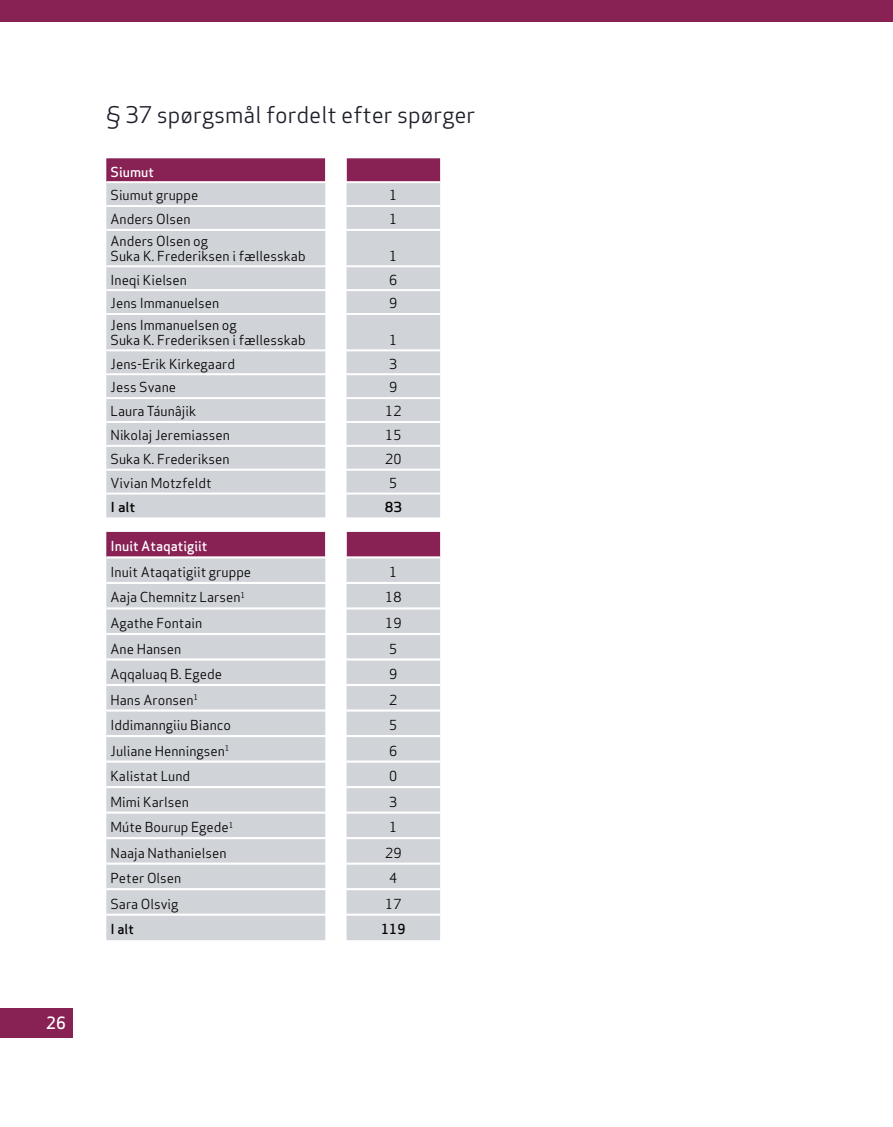
<style>
.page{position:relative;width:893px;height:1127px;background:#fff}
.page>*{position:absolute;margin:0;border:0;box-sizing:border-box;transform-origin:0 0}
.t1{font:22.5px "Apex Sans";color:#1d1f2a}
.t2{font:500 16.5px "Apex Sans";color:#fff}
.t3{font:13.5px/15px "Apex Sans";color:#000}
.t4{font:500 13.5px "Apex Sans";color:#fff}
.t5{font:500 13.5px "Apex Sans";color:#000}
.t6{font:500 13.5px "Apex Sans";color:#000;scale:1.07 1}
</style>
<div class="page">
<div style="left:0;top:0;width:893px;height:21px;background:#882154"></div>
<div style="left:0;top:1008px;width:72px;height:29px;background:#882154"></div>
<svg style="left:106px;top:158px;width:334px;height:23px;background:#913261"></svg>
<svg style="left:106px;top:183px;width:334px;height:334px;background:#d3d6d9"></svg>
<hr style="left:106px;top:205px;width:219px;height:2px;background:#fff">
<hr style="left:325px;top:205px;width:22px;height:2px;background:#fff">
<hr style="left:347px;top:205px;width:93px;height:2px;background:#fff">
<hr style="left:106px;top:229px;width:219px;height:2px;background:#fff">
<hr style="left:325px;top:229px;width:22px;height:2px;background:#fff">
<hr style="left:347px;top:229px;width:93px;height:2px;background:#fff">
<hr style="left:106px;top:265px;width:219px;height:2px;background:#fff">
<hr style="left:325px;top:265px;width:22px;height:2px;background:#fff">
<hr style="left:347px;top:265px;width:93px;height:2px;background:#fff">
<hr style="left:106px;top:289px;width:219px;height:2px;background:#fff">
<hr style="left:325px;top:289px;width:22px;height:2px;background:#fff">
<hr style="left:347px;top:289px;width:93px;height:2px;background:#fff">
<hr style="left:106px;top:313px;width:219px;height:2px;background:#fff">
<hr style="left:325px;top:313px;width:22px;height:2px;background:#fff">
<hr style="left:347px;top:313px;width:93px;height:2px;background:#fff">
<hr style="left:106px;top:349px;width:219px;height:2px;background:#fff">
<hr style="left:325px;top:349px;width:22px;height:2px;background:#fff">
<hr style="left:347px;top:349px;width:93px;height:2px;background:#fff">
<hr style="left:106px;top:373px;width:219px;height:2px;background:#fff">
<hr style="left:325px;top:373px;width:22px;height:2px;background:#fff">
<hr style="left:347px;top:373px;width:93px;height:2px;background:#fff">
<hr style="left:106px;top:397px;width:219px;height:2px;background:#fff">
<hr style="left:325px;top:397px;width:22px;height:2px;background:#fff">
<hr style="left:347px;top:397px;width:93px;height:2px;background:#fff">
<hr style="left:106px;top:421px;width:219px;height:2px;background:#fff">
<hr style="left:325px;top:421px;width:22px;height:2px;background:#fff">
<hr style="left:347px;top:421px;width:93px;height:2px;background:#fff">
<hr style="left:106px;top:445px;width:219px;height:2px;background:#fff">
<hr style="left:325px;top:445px;width:22px;height:2px;background:#fff">
<hr style="left:347px;top:445px;width:93px;height:2px;background:#fff">
<hr style="left:106px;top:469px;width:219px;height:2px;background:#fff">
<hr style="left:325px;top:469px;width:22px;height:2px;background:#fff">
<hr style="left:347px;top:469px;width:93px;height:2px;background:#fff">
<hr style="left:106px;top:492px;width:219px;height:2px;background:#fff">
<hr style="left:325px;top:492px;width:22px;height:2px;background:#fff">
<hr style="left:347px;top:492px;width:93px;height:2px;background:#fff">
<svg style="left:106px;top:532px;width:334px;height:24px;background:#8f2f5f"></svg>
<svg style="left:106px;top:558px;width:334px;height:382px;background:#d3d6d9"></svg>
<hr style="left:106px;top:582px;width:219px;height:2px;background:#fff">
<hr style="left:325px;top:582px;width:22px;height:2px;background:#fff">
<hr style="left:347px;top:582px;width:93px;height:2px;background:#fff">
<hr style="left:106px;top:607px;width:219px;height:2px;background:#fff">
<hr style="left:325px;top:607px;width:22px;height:2px;background:#fff">
<hr style="left:347px;top:607px;width:93px;height:2px;background:#fff">
<hr style="left:106px;top:633px;width:219px;height:2px;background:#fff">
<hr style="left:325px;top:633px;width:22px;height:2px;background:#fff">
<hr style="left:347px;top:633px;width:93px;height:2px;background:#fff">
<hr style="left:106px;top:658px;width:219px;height:2px;background:#fff">
<hr style="left:325px;top:658px;width:22px;height:2px;background:#fff">
<hr style="left:347px;top:658px;width:93px;height:2px;background:#fff">
<hr style="left:106px;top:684px;width:219px;height:2px;background:#fff">
<hr style="left:325px;top:684px;width:22px;height:2px;background:#fff">
<hr style="left:347px;top:684px;width:93px;height:2px;background:#fff">
<hr style="left:106px;top:709px;width:219px;height:2px;background:#fff">
<hr style="left:325px;top:709px;width:22px;height:2px;background:#fff">
<hr style="left:347px;top:709px;width:93px;height:2px;background:#fff">
<hr style="left:106px;top:735px;width:219px;height:2px;background:#fff">
<hr style="left:325px;top:735px;width:22px;height:2px;background:#fff">
<hr style="left:347px;top:735px;width:93px;height:2px;background:#fff">
<hr style="left:106px;top:760px;width:219px;height:2px;background:#fff">
<hr style="left:325px;top:760px;width:22px;height:2px;background:#fff">
<hr style="left:347px;top:760px;width:93px;height:2px;background:#fff">
<hr style="left:106px;top:786px;width:219px;height:2px;background:#fff">
<hr style="left:325px;top:786px;width:22px;height:2px;background:#fff">
<hr style="left:347px;top:786px;width:93px;height:2px;background:#fff">
<hr style="left:106px;top:811px;width:219px;height:3px;background:#fff">
<hr style="left:325px;top:811px;width:22px;height:3px;background:#fff">
<hr style="left:347px;top:811px;width:93px;height:3px;background:#fff">
<hr style="left:106px;top:837px;width:219px;height:2px;background:#fff">
<hr style="left:325px;top:837px;width:22px;height:2px;background:#fff">
<hr style="left:347px;top:837px;width:93px;height:2px;background:#fff">
<hr style="left:106px;top:862px;width:219px;height:3px;background:#fff">
<hr style="left:325px;top:862px;width:22px;height:3px;background:#fff">
<hr style="left:347px;top:862px;width:93px;height:3px;background:#fff">
<hr style="left:106px;top:888px;width:219px;height:2px;background:#fff">
<hr style="left:325px;top:888px;width:22px;height:2px;background:#fff">
<hr style="left:347px;top:888px;width:93px;height:2px;background:#fff">
<hr style="left:106px;top:913px;width:219px;height:3px;background:#fff">
<hr style="left:325px;top:913px;width:22px;height:3px;background:#fff">
<hr style="left:347px;top:913px;width:93px;height:3px;background:#fff">
<p class="t2" style="left:46px;top:1008px;width:21px">26</p>
<h1 class="t1" style="left:106px;top:97px;width:371px">§ 37 spørgsmål fordelt efter spørger</h1>
<p class="t4" style="left:111px;top:160px;width:45px">Siumut</p>
<p class="t3" style="left:111px;top:187px;width:89px">Siumut gruppe</p>
<p class="t3" style="left:389px;top:187px;width:10px">1</p>
<p class="t3" style="left:111px;top:211px;width:82px">Anders Olsen</p>
<p class="t3" style="left:389px;top:211px;width:10px">1</p>
<p class="t3" style="left:111px;top:232px;width:197px">Anders Olsen og<br>Suka K. Frederiksen i fællesskab</p>
<p class="t3" style="left:389px;top:247px;width:10px">1</p>
<p class="t3" style="left:111px;top:271px;width:78px">Ineqi Kielsen</p>
<p class="t3" style="left:389px;top:271px;width:10px">6</p>
<p class="t3" style="left:111px;top:295px;width:110px">Jens Immanuelsen</p>
<p class="t3" style="left:389px;top:295px;width:10px">9</p>
<p class="t3" style="left:111px;top:316px;width:197px">Jens Immanuelsen og<br>Suka K. Frederiksen i fællesskab</p>
<p class="t3" style="left:389px;top:331px;width:10px">1</p>
<p class="t3" style="left:111px;top:355px;width:126px">Jens-Erik Kirkegaard</p>
<p class="t3" style="left:389px;top:355px;width:10px">3</p>
<p class="t3" style="left:111px;top:379px;width:67px">Jess Svane</p>
<p class="t3" style="left:389px;top:379px;width:10px">9</p>
<p class="t3" style="left:111px;top:402px;width:87px">Laura Táunâjik</p>
<p class="t3" style="left:385px;top:402px;width:18px">12</p>
<p class="t3" style="left:111px;top:426px;width:121px">Nikolaj Jeremiassen</p>
<p class="t3" style="left:385px;top:426px;width:18px">15</p>
<p class="t3" style="left:111px;top:450px;width:121px">Suka K. Frederiksen</p>
<p class="t3" style="left:385px;top:450px;width:18px">20</p>
<p class="t3" style="left:111px;top:474px;width:102px">Vivian Motzfeldt</p>
<p class="t3" style="left:389px;top:474px;width:10px">5</p>
<p class="t6" style="left:111px;top:495px;width:25px">I alt</p>
<p class="t6" style="left:385px;top:495px;width:18px">83</p>
<p class="t4" style="left:111px;top:534px;width:98px">Inuit Ataqatigiit</p>
<p class="t3" style="left:111px;top:563px;width:142px">Inuit Ataqatigiit gruppe</p>
<p class="t3" style="left:389px;top:563px;width:10px">1</p>
<p class="t3" style="left:111px;top:589px;width:136px">Aaja Chemnitz Larsen<sup>1</sup></p>
<p class="t3" style="left:385px;top:589px;width:18px">18</p>
<p class="t3" style="left:111px;top:614px;width:93px">Agathe Fontain</p>
<p class="t3" style="left:385px;top:614px;width:18px">19</p>
<p class="t3" style="left:111px;top:640px;width:72px">Ane Hansen</p>
<p class="t3" style="left:389px;top:640px;width:10px">5</p>
<p class="t3" style="left:111px;top:665px;width:113px">Aqqaluaq B. Egede</p>
<p class="t3" style="left:389px;top:665px;width:10px">9</p>
<p class="t3" style="left:111px;top:691px;width:89px">Hans Aronsen<sup>1</sup></p>
<p class="t3" style="left:389px;top:691px;width:10px">2</p>
<p class="t3" style="left:111px;top:716px;width:122px">Iddimanngiiu Bianco</p>
<p class="t3" style="left:389px;top:716px;width:10px">5</p>
<p class="t3" style="left:111px;top:742px;width:120px">Juliane Henningsen<sup>1</sup></p>
<p class="t3" style="left:389px;top:742px;width:10px">6</p>
<p class="t3" style="left:111px;top:767px;width:81px">Kalistat Lund</p>
<p class="t3" style="left:389px;top:767px;width:10px">0</p>
<p class="t3" style="left:111px;top:793px;width:80px">Mimi Karlsen</p>
<p class="t3" style="left:389px;top:793px;width:10px">3</p>
<p class="t3" style="left:111px;top:818px;width:124px">Múte Bourup Egede<sup>1</sup></p>
<p class="t3" style="left:389px;top:818px;width:10px">1</p>
<p class="t3" style="left:111px;top:844px;width:117px">Naaja Nathanielsen</p>
<p class="t3" style="left:385px;top:844px;width:18px">29</p>
<p class="t3" style="left:111px;top:869px;width:72px">Peter Olsen</p>
<p class="t3" style="left:389px;top:869px;width:10px">4</p>
<p class="t3" style="left:111px;top:895px;width:70px">Sara Olsvig</p>
<p class="t3" style="left:385px;top:895px;width:18px">17</p>
<p class="t5" style="left:111px;top:917px;width:25px">I alt</p>
<p class="t5" style="left:381px;top:917px;width:26px">119</p>
</div>
